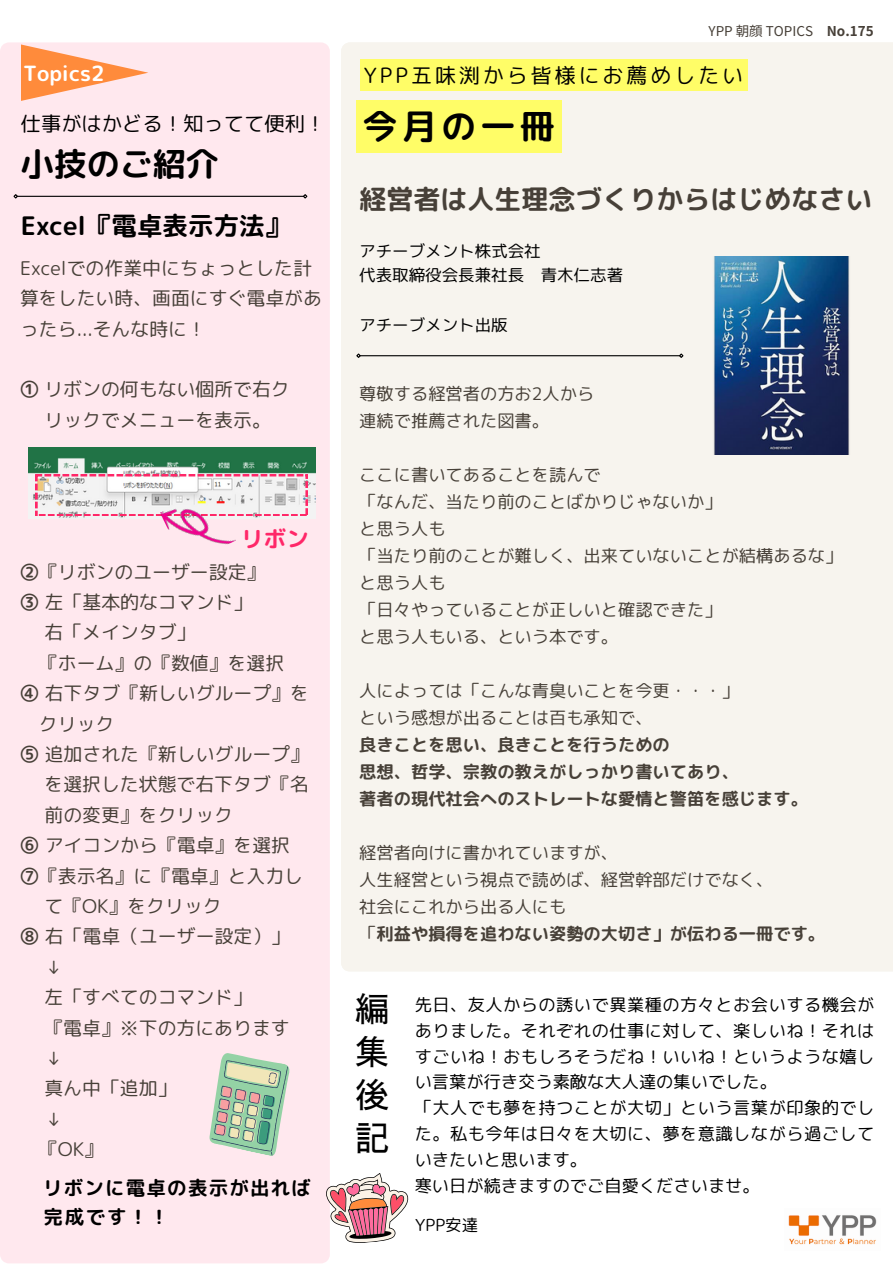
<style>
.page{position:relative;width:893px;height:1264px;background:#fff}
.page>*{position:absolute;margin:0;border:0;box-sizing:border-box;transform-origin:0 0}
.t1{font:34.5px "rounded mplus 1 p bold";letter-spacing:.14em;color:#000}
.t2{font:500 34.5px/43.2px "Sawarabi Gothic";color:#000;text-align:justify}
.t3{font:33px "rounded mplus 1 p bold";color:#000}
.t4{font:27px "rounded mplus 1 p bold";color:#474038}
.t5{font:25.5px "rounded mplus 1 p bold";color:#000}
.t6{font:22.5px "rounded mplus 1 p bold";color:#ff2768}
.t7{font:21px "rounded mplus 1 p regular";letter-spacing:.14em;color:#000}
.t8{font:21px "rounded mplus 1 p bold";color:#fff}
.t9{font:20.25px "rounded mplus 1 p regular";color:#000}
.t10{font:19.5px "rounded mplus 1 p bold";letter-spacing:.06em;color:#000}
.t11{font:18.9px/30.3px "rounded mplus 1 p regular";color:#474038}
.t12{font:17.25px "rounded mplus 1 p regular";color:#474038}
.t13{font:17.25px/25.8px "rounded mplus 1 p regular";letter-spacing:.025em;color:#000;text-align:justify}
.t14{font:17.25px "rounded mplus 1 p bold";color:#474038}
.t15{font:17.25px "rounded mplus 1 p regular";color:#000}
.t16{font:16.5px "rounded mplus 1 p regular";color:#000}
.t17{font:13.5px "Noto Sans JP";color:#474038}
.t18{font:700 13.5px "Noto Sans JP";color:#474038}
.s1{font-family:"rounded mplus 1 p bold"}
.s2{font-family:"rounded mplus 1 p regular"}
</style>
<div class="page">
<div style="left:0;top:42px;width:330px;height:1221px;background:#ffe8ee"></div>
<div style="left:341px;top:42px;width:551px;height:929px;background:#f7f4ee"></div>
<img style="left:788px;top:1215px;width:89px;height:30px">
<hr style="left:360px;top:355px;width:319px;height:1px;background:#000">
<svg style="left:355px;top:352px;width:7px;height:7px"></svg>
<svg style="left:678px;top:352px;width:4px;height:7px"></svg>
<hr style="left:17px;top:196px;width:287px;height:1px;background:#000">
<svg style="left:12px;top:193px;width:7px;height:7px"></svg>
<svg style="left:302px;top:193px;width:6px;height:7px"></svg>
<svg style="left:324px;top:1170px;width:85px;height:75px"></svg>
<svg style="left:21px;top:44px;width:127px;height:57px;background:#ffb995"></svg>
<svg style="left:202px;top:1050px;width:93px;height:106px;background:#c1cebb"></svg>
<img style="left:682px;top:257px;width:198px;height:198px">
<img style="left:28px;top:447px;width:287px;height:71px">
<svg style="left:35px;top:474px;width:272px;height:42px"></svg>
<img style="left:160px;top:488px;width:76px;height:77px">
<div style="left:360px;top:59px;width:387px;height:32px;background:#fffd67"></div>
<div style="left:356px;top:100px;width:205px;height:53px;background:#fffd67"></div>
<h5 class="t8" style="left:23px;top:58px;width:83px">Topics2</h5>
<p class="t9" style="left:21px;top:109px;width:306px">仕事がはかどる！知ってて便利！</p>
<p class="t3" style="left:21px;top:140px;width:199px">小技のご紹介</p>
<p class="t5" style="left:21px;top:207px;width:271px">Excel『電卓表示方法』</p>
<p class="t11" style="left:20px;top:252px;width:303px">Excelでの作業中にちょっとした計算をしたい時、画面にすぐ電卓があったら...そんな時に！</p>
<h4 class="t11" style="left:20px;top:374px;width:271px"><span class="s1">①</span> リボンの何もない個所で右ク</h4>
<h1 class="t11" style="left:44px;top:404px;width:228px">リックでメニューを表示。</h1>
<p class="t6" style="left:241px;top:523px;width:69px">リボン</p>
<h2 class="t11" style="left:20px;top:556px;width:247px"><span class="s1">②</span>『リボンのユーザー設定』</h2>
<p class="t11" style="left:44px;top:586px;width:209px;text-indent:-24px"><span class="s1">③</span> 左「基本的なコマンド」右「メインタブ」</p>
<p class="t11" style="left:39px;top:647px;width:247px">『ホーム』の『数値』を選択</p>
<p class="t11" style="left:20px;top:678px;width:290px"><span class="s1">④</span> 右下タブ『新しいグループ』を</p>
<h6 class="t11" style="left:39px;top:708px;width:77px">クリック</h6>
<h6 class="t11" style="left:20px;top:738px;width:290px"><span class="s1">⑤</span> 追加された『新しいグループ』</h6>
<h6 class="t11" style="left:44px;top:769px;width:266px">を選択した状態で右下タブ『名</h6>
<h6 class="t11" style="left:44px;top:799px;width:190px">前の変更』をクリック</h6>
<h6 class="t11" style="left:20px;top:829px;width:271px"><span class="s1">⑥</span> アイコンから『電卓』を選択</h6>
<h6 class="t11" style="left:20px;top:860px;width:284px"><span class="s1">⑦</span>『表示名』に『電卓』と入力し</h6>
<h6 class="t11" style="left:44px;top:890px;width:179px">て『OK』をクリック</h6>
<h6 class="t11" style="left:44px;top:921px;width:247px;text-indent:-24px"><span class="s1">⑧</span> 右「電卓（ユーザー設定）」↓<br>左「すべてのコマンド」<br>『電卓』※下の方にあります↓<br>真ん中「追加」<br>↓</h6>
<h6 class="t11" style="left:39px;top:1133px;width:66px">『OK』</h6>
<p class="t10" style="left:43px;top:1173px;width:269px">リボンに電卓の表示が出れば</p>
<p class="t10" style="left:44px;top:1202px;width:127px">完成です！！</p>
<p class="t17" style="left:708px;top:21px;width:106px">YPP 朝顔 TOPICS</p>
<p class="t18" style="left:826px;top:21px;width:48px">No.175</p>
<p class="t7" style="left:364px;top:60px;width:381px">YPP五味渕から皆様にお薦めしたい</p>
<p class="t1" style="left:362px;top:102px;width:193px">今月の一冊</p>
<p class="t4" style="left:359px;top:180px;width:514px">経営者は人生理念づくりからはじめなさい</p>
<p class="t16" style="left:359px;top:239px;width:183px">アチーブメント株式会社</p>
<p class="t16" style="left:359px;top:263px;width:265px">代表取締役会長兼社長 青木仁志著</p>
<p class="t16" style="left:359px;top:313px;width:150px">アチーブメント出版</p>
<h6 class="t12" style="left:359px;top:381px;width:236px">尊敬する経営者の方お2人から</h6>
<p class="t12" style="left:359px;top:408px;width:191px">連続で推薦された図書。</p>
<p class="t12" style="left:359px;top:462px;width:243px">ここに書いてあることを読んで</p>
<h4 class="t12" style="left:359px;top:489px;width:364px">「なんだ、当たり前のことばかりじゃないか」</h4>
<p class="t12" style="left:359px;top:516px;width:88px">と思う人も</p>
<h3 class="t12" style="left:359px;top:543px;width:484px">「当たり前のことが難しく、出来ていないことが結構あるな」</h3>
<h1 class="t12" style="left:359px;top:570px;width:88px">と思う人も</h1>
<h2 class="t12" style="left:359px;top:597px;width:364px">「日々やっていることが正しいと確認できた」</h2>
<p class="t12" style="left:359px;top:624px;width:260px">と思う人もいる、という本です。</p>
<p class="t12" style="left:359px;top:678px;width:381px">人によっては「こんな青臭いことを今更・・・」</p>
<p class="t12" style="left:359px;top:705px;width:295px">という感想が出ることは百も承知で、</p>
<p class="t14" style="left:359px;top:732px;width:312px">良きことを思い、良きことを行うための</p>
<p class="t14" style="left:359px;top:759px;width:381px">思想、哲学、宗教の教えがしっかり書いてあり、</p>
<p class="t14" style="left:359px;top:786px;width:450px">著者の現代社会へのストレートな愛情と警笛を感じます。</p>
<p class="t12" style="left:359px;top:840px;width:260px">経営者向けに書かれていますが、</p>
<p class="t12" style="left:359px;top:867px;width:415px">人生経営という視点で読めば、経営幹部だけでなく、</p>
<p class="t12" style="left:359px;top:894px;width:208px">社会にこれから出る人にも</p>
<p class="t14" style="left:359px;top:921px;width:467px"><span class="s2">「</span>利益や損得を追わない姿勢の大切さ」が伝わる一冊です。</p>
<p class="t2" style="left:354px;top:988px;width:36px">編集後記</p>
<h1 class="t13" style="left:414px;top:991px;width:461px">先日、友人からの誘いで異業種の方々とお会いする機会がありました。それぞれの仕事に対して、楽しいね！それはすごいね！おもしろそうだね！いいね！というような嬉しい言葉が行き交う素敵な大人達の集いでした。</h1>
<p class="t13" style="left:414px;top:1094px;width:461px">「大人でも夢を持つことが大切」という言葉が印象的でした。私も今年は日々を大切に、夢を意識しながら過ごしていきたいと思います。</p>
<p class="t15" style="left:414px;top:1173px;width:346px">寒い日が続きますのでご自愛くださいませ。</p>
<p class="t16" style="left:415px;top:1213px;width:65px">YPP安達</p>
</div>
